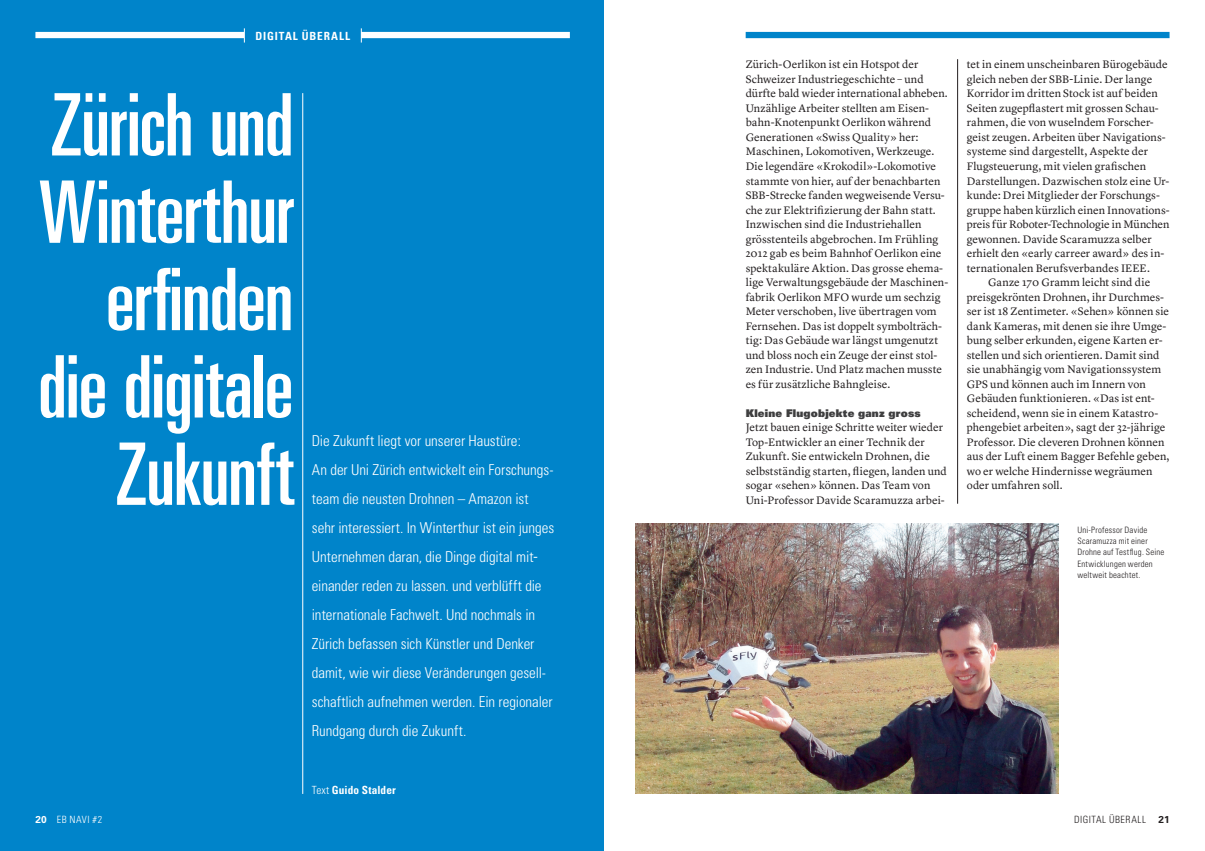
<style>
.page{position:relative;width:1205px;height:851px;background:#fff}
.page>*{position:absolute;margin:0;border:0;box-sizing:border-box;transform-origin:0 0}
.t1{font:ultra-condensed 86.25px/87.2px "Univers";letter-spacing:-.015em;color:#fff;text-align:right}
.t2{font:300 condensed 15px/29px "Univers";letter-spacing:-.005em;color:#fff}
.t3{font:11.25px/14.5px "Lyon Text";color:#231f20}
.t4{font:11.25px "Lyon Text";letter-spacing:.02em;color:#231f20}
.t5{font:700 condensed 11.25px "Univers";letter-spacing:.01em;color:#fff}
.t6{font:700 condensed 11.25px "Univers";letter-spacing:.08em;color:#fff}
.t7{font:900 10.62px "Univers";letter-spacing:.02em;color:#3e3e3f}
.t8{font:300 condensed 10px "Univers";letter-spacing:.055em;color:#231f20}
.t9{font:300 condensed 10px "Univers";letter-spacing:.06em;color:#fff}
.t10{font:700 10px "Univers";color:#231f20}
.t11{font:300 condensed 8.75px/11.2px "Univers";letter-spacing:.02em;color:#231f20}
.s1{font-weight:300}
.s2{font-weight:700;font-stretch:normal}
</style>
<div class="page">
<div style="left:0;top:0;width:603px;height:850px;background:#0084ca"></div>
<hr style="left:957px;top:59px;width:1px;height:444px;background:#231f20">
<hr style="left:302px;top:93px;width:1px;height:700px;background:#fff">
<div style="left:746px;top:32px;width:423px;height:6px;background:#0084ca"></div>
<div style="left:35px;top:32px;width:535px;height:6px;background:#fff"></div>
<img style="left:635px;top:523px;width:424px;height:270px">
<div style="left:244px;top:28px;width:117px;height:15px;background:#0084ca"></div>
<svg style="left:244px;top:28px;width:1px;height:15px"></svg>
<p class="t6" style="left:255px;top:29px;width:96px">DIGITAL ÜBERALL</p>
<h1 class="t1" style="left:38px;top:81px;width:257px">Zürich und<br>Winterthur erfinden die digitale<br>Zukunft</h1>
<p class="t2" style="left:312px;top:426px;width:244px">Die Zukunft liegt vor unserer Haustüre:<br>An der Uni Zürich entwickelt ein Forschungs&shy;team die neusten Drohnen – Amazon ist sehr interessiert. In Winterthur ist ein junges Unternehmen daran, die Dinge digital mit&shy;einander reden zu lassen. und verblüfft die internationale Fachwelt. Und nochmals in Zürich befassen sich Künstler und Denker damit, wie wir diese Veränderungen gesell&shy;schaftlich aufnehmen werden. Ein regionaler Rundgang durch die Zukunft.</p>
<p class="t5" style="left:312px;top:782px;width:86px"><span class="s1">Text</span> Guido Stalder</p>
<p class="t3" style="left:746px;top:56px;width:204px">Zürich-Oerlikon ist ein Hotspot der Schweizer Industriegeschichte – und dürfte bald wieder international abheben.<br>Unzählige Arbeiter stellten am Eisen&shy;bahn-Knotenpunkt Oerlikon während Generationen «Swiss Quality» her:<br>Maschinen, Lokomotiven, Werkzeuge.<br>Die legendäre «Krokodil»-Lokomotive stammte von hier, auf der benachbarten SBB-Strecke fanden wegweisende Versu&shy;che zur Elektrifizierung der Bahn statt.<br>Inzwischen sind die Industriehallen grösstenteils abgebrochen. Im Frühling 2012 gab es beim Bahnhof Oerlikon eine spektakuläre Aktion. Das grosse ehema&shy;lige Verwaltungsgebäude der Maschinen&shy;fabrik Oerlikon MFO wurde um sechzig Meter verschoben, live übertragen vom Fernsehen. Das ist doppelt symbolträch&shy;tig: Das Gebäude war längst umgenutzt und bloss noch ein Zeuge der einst stol&shy;zen Industrie. Und Platz machen musste es für zusätzliche Bahngleise.</p>
<p class="t7" style="left:746px;top:406px;width:177px">Kleine Flugobjekte ganz gross</p>
<p class="t3" style="left:746px;top:419px;width:203px">Jetzt bauen einige Schritte weiter wieder Top-Entwickler an einer Technik der Zukunft. Sie entwickeln Drohnen, die selbstständig starten, fliegen, landen und sogar «sehen» können. Das Team von Uni-Professor Davide Scaramuzza arbei-</p>
<p class="t3" style="left:967px;top:56px;width:202px">tet in einem unscheinbaren Bürogebäude</p>
<p class="t3" style="left:967px;top:71px;width:187px">gleich neben der SBB-Linie. Der lange</p>
<p class="t3" style="left:967px;top:85px;width:193px">Korridor im dritten Stock ist auf beiden</p>
<p class="t4" style="left:967px;top:100px;width:193px">Seiten zugepflastert mit grossen Schau-</p>
<p class="t3" style="left:967px;top:114px;width:188px">rahmen, die von wuselndem Forscher-</p>
<p class="t3" style="left:967px;top:129px;width:200px">geist zeugen. Arbeiten über Navigations-</p>
<p class="t3" style="left:967px;top:143px;width:183px">systeme sind dargestellt, Aspekte der</p>
<p class="t4" style="left:967px;top:158px;width:181px">Flugsteuerung, mit vielen grafischen</p>
<p class="t3" style="left:967px;top:172px;width:204px">Darstellungen. Dazwischen stolz eine Ur-</p>
<p class="t3" style="left:967px;top:187px;width:195px">kunde: Drei Mitglieder der Forschungs-</p>
<p class="t3" style="left:967px;top:201px;width:204px">gruppe haben kürzlich einen Innovations-</p>
<p class="t3" style="left:967px;top:216px;width:204px">preis für Roboter-Technologie in München</p>
<p class="t3" style="left:967px;top:230px;width:186px">gewonnen. Davide Scaramuzza selber</p>
<p class="t3" style="left:967px;top:245px;width:199px">erhielt den «early carreer award» des in-</p>
<p class="t3" style="left:967px;top:259px;width:185px">ternationalen Berufsverbandes IEEE.</p>
<p class="t3" style="left:988px;top:274px;width:164px">Ganze 170 Gramm leicht sind die</p>
<p class="t3" style="left:967px;top:288px;width:199px">preisgekrönten Drohnen, ihr Durchmes-</p>
<p class="t3" style="left:967px;top:303px;width:204px">ser ist 18 Zentimeter. «Sehen» können sie</p>
<p class="t3" style="left:967px;top:317px;width:201px">dank Kameras, mit denen sie ihre Umge-</p>
<p class="t4" style="left:967px;top:332px;width:197px">bung selber erkunden, eigene Karten er-</p>
<p class="t3" style="left:967px;top:346px;width:194px">stellen und sich orientieren. Damit sind</p>
<p class="t3" style="left:967px;top:361px;width:196px">sie unabhängig vom Navigationssystem</p>
<p class="t3" style="left:967px;top:375px;width:180px">GPS und können auch im Innern von</p>
<p class="t3" style="left:967px;top:390px;width:189px">Gebäuden funktionieren. «Das ist ent-</p>
<p class="t3" style="left:967px;top:404px;width:193px">scheidend, wenn sie in einem Katastro-</p>
<p class="t3" style="left:967px;top:419px;width:200px">phengebiet arbeiten», sagt der 32-jährige</p>
<p class="t3" style="left:967px;top:433px;width:199px">Professor. Die cleveren Drohnen können</p>
<p class="t3" style="left:967px;top:448px;width:204px">aus der Luft einem Bagger Befehle geben,</p>
<p class="t3" style="left:967px;top:462px;width:187px">wo er welche Hindernisse wegräumen</p>
<p class="t3" style="left:967px;top:477px;width:97px">oder umfahren soll.</p>
<p class="t11" style="left:1077px;top:524px;width:89px">Uni-Professor Davide<br>Scaramuzza mit einer<br>Drohne auf Testflug. Seine<br>Entwicklungen werden weltweit beachtet.</p>
<p class="t9" style="left:35px;top:813px;width:68px"><span class="s2">20</span> EB NAVI #2</p>
<p class="t8" style="left:1074px;top:813px;width:73px">DIGITAL ÜBERALL</p>
<p class="t10" style="left:1158px;top:813px;width:13px">21</p>
</div>
